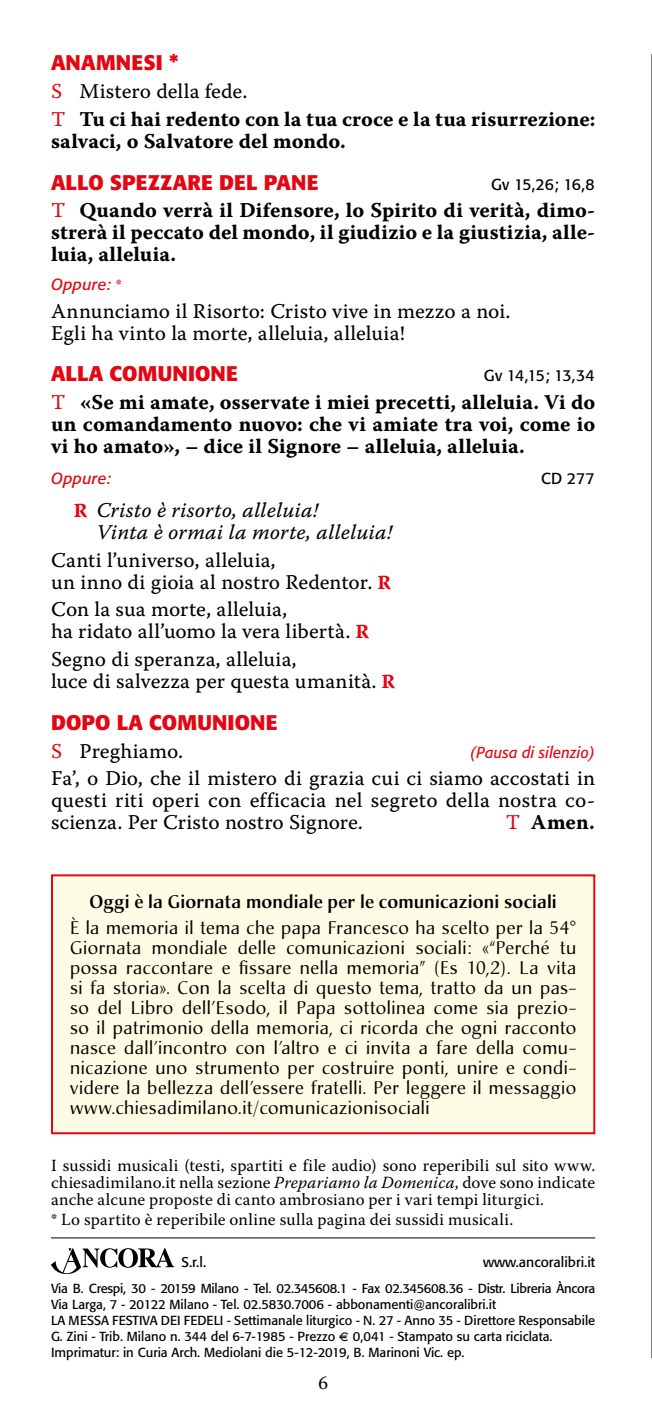
<style>
.page{position:relative;width:652px;height:1412px;background:#fff}
.page>*{position:absolute;margin:0;border:0;box-sizing:border-box;transform-origin:0 0}
.t1{font:21px/22px "Warnock Pro Capt";letter-spacing:.005em;color:#000}
.t2{font:21px/22px "Warnock Pro Bold Capt";letter-spacing:.005em;color:#000;text-align:justify}
.t3{font:700 21px "Formata";letter-spacing:.01em;color:#e30613}
.t4{font:21px/22px "Warnock Pro It Capt";letter-spacing:.01em;color:#000}
.t5{font:19px "Warnock Pro";color:#000}
.t6{font:18px/20px "Christiana";letter-spacing:.03em;color:#000;text-align:justify}
.t7{font:500 18px "Christiana";letter-spacing:.01em;color:#000}
.t8{font:17px/17px "Warnock Pro";letter-spacing:.01em;color:#000;text-align:justify}
.t9{font:italic 16px "Formata";letter-spacing:.01em;color:#e30613}
.t10{font:15.8px "Formata";letter-spacing:-.005em;color:#000}
.t11{font:italic 15.8px "Formata";letter-spacing:.01em;color:#e30613;scale:.93 1}
.t12{font:14px "Formata";color:#000}
.t13{font:13px/16px "Formata";color:#000}
.s1{color:#e30613}
.s2{font-family:"Warnock Pro Capt";color:#e30613}
.s3{font-family:"Warnock Pro Capt";font-style:normal}
.s4{font-family:"Warnock Pro Bold Capt";font-size:20px;color:#e30613}
.s5{font-style:italic}
.s6{font-family:"Euro font";font-size:11px}
</style>
<div class="page">
<hr style="left:651px;top:54px;width:1px;height:1304px;background:#000">
<div style="left:52px;top:875px;width:542px;height:258px;background:#fffce5"></div>
<div style="left:51px;top:874px;width:544px;height:260px;border:2px solid #e30613"></div>
<hr style="left:51px;top:1237px;width:544px;height:1px;background:#000">
<svg style="left:51px;top:1248px;width:123px;height:26px"></svg>
<p class="t3" style="left:51px;top:50px;width:129px">ANAMNESI *</p>
<p class="t1" style="left:51px;top:80px;width:198px"><span class="s1">S</span> Mistero della fede.</p>
<p class="t2" style="left:51px;top:107px;width:546px"><span class="s2">T</span> Tu ci hai redento con la tua croce e la tua risurrezione: salvaci, o Salvatore del mondo.</p>
<p class="t3" style="left:51px;top:169px;width:269px">ALLO SPEZZARE DEL PANE</p>
<p class="t10" style="left:491px;top:175px;width:105px">Gv 15,26; 16,8</p>
<p class="t2" style="left:51px;top:199px;width:546px"><span class="s2">T</span> Quando verrà il Difensore, lo Spirito di verità, dimo&shy;strerà il peccato del mondo, il giudizio e la giustizia, alle&shy;luia, alleluia.</p>
<p class="t9" style="left:51px;top:275px;width:73px">Oppure: <span class="s3">*</span></p>
<p class="t1" style="left:51px;top:299px;width:461px">Annunciamo il Risorto: Cristo vive in mezzo a noi.<br>Egli ha vinto la morte, alleluia, alleluia!</p>
<p class="t3" style="left:51px;top:361px;width:188px">ALLA COMUNIONE</p>
<p class="t10" style="left:484px;top:366px;width:112px">Gv 14,15; 13,34</p>
<p class="t2" style="left:51px;top:391px;width:546px"><span class="s2">T</span> «Se mi amate, osservate i miei precetti, alleluia. Vi do un comandamento nuovo: che vi amiate tra voi, come io vi ho amato», – dice il Signore – alleluia, alleluia.</p>
<p class="t9" style="left:51px;top:468px;width:62px">Oppure:</p>
<p class="t10" style="left:541px;top:468px;width:55px">CD 277</p>
<p class="t4" style="left:96px;top:499px;width:297px;text-indent:-23px"><span class="s4">R</span> Cristo è risorto, alleluia!<br>Vinta è ormai la morte, alleluia!</p>
<p class="t1" style="left:51px;top:548px;width:342px">Canti l’universo, alleluia,<br>un inno di gioia al nostro Redentor. <span class="s4">R</span></p>
<p class="t1" style="left:51px;top:598px;width:320px">Con la sua morte, alleluia,<br>ha ridato all’uomo la vera libertà. <span class="s4">R</span></p>
<p class="t1" style="left:51px;top:648px;width:346px">Segno di speranza, alleluia,<br>luce di salvezza per questa umanità. <span class="s4">R</span></p>
<p class="t3" style="left:51px;top:709px;width:228px">DOPO LA COMUNIONE</p>
<p class="t1" style="left:51px;top:739px;width:134px"><span class="s1">S</span> Preghiamo.</p>
<p class="t11" style="left:471px;top:742px;width:135px">(Pausa di silenzio)</p>
<p class="t1" style="left:51px;top:767px;width:546px;text-align:justify">Fa’, o Dio, che il mistero di grazia cui ci siamo accostati in questi riti operi con efficacia nel segreto della nostra co&shy;scienza. Per Cristo nostro Signore.</p>
<p class="t2" style="left:506px;top:811px;width:90px"><span class="s2">T</span> Amen.</p>
<p class="t7" style="left:89px;top:891px;width:469px">Oggi è la Giornata mondiale per le comunicazioni sociali</p>
<p class="t6" style="left:70px;top:918px;width:508px">È la memoria il tema che papa Francesco ha scelto per la 54° Giornata mondiale delle comunicazioni sociali: «“Perché tu possa raccontare e fissare nella memoria” (Es 10,2). La vita si fa storia». Con la scelta di questo tema, tratto da un pas&shy;so del Libro dell’Esodo, il Papa sottolinea come sia prezio&shy;so il patrimonio della memoria, ci ricorda che ogni racconto nasce dall’incontro con l’altro e ci invita a fare della comu&shy;nicazione uno strumento per costruire ponti, unire e condi&shy;videre la bellezza dell’essere fratelli. Per leggere il messaggio www.chiesadimilano.it/comunicazionisociali</p>
<p class="t8" style="left:51px;top:1157px;width:546px">I sussidi musicali (testi, spartiti e file audio) sono reperibili sul sito www. chiesadimilano.it nella sezione <span class="s5">Prepariamo la Domenica</span>, dove sono indicate anche alcune proposte di canto ambrosiano per i vari tempi liturgici.</p>
<p class="t8" style="left:51px;top:1211px;width:464px">* Lo spartito è reperibile online sulla pagina dei sussidi musicali.</p>
<p class="t12" style="left:181px;top:1253px;width:26px">S.r.l.</p>
<p class="t12" style="left:483px;top:1253px;width:114px">www.ancoralibri.it</p>
<p class="t13" style="left:51px;top:1280px;width:546px">Via B. Crespi, 30 - 20159 Milano - Tel. 02.345608.1 - Fax 02.345608.36 - Distr. Libreria Àncora Via Larga, 7 - 20122 Milano - Tel. 02.5830.7006 - abbonamenti@ancoralibri.it<br>LA MESSA FESTIVA DEI FEDELI - Settimanale liturgico - N. 27 - Anno 35 - Direttore Responsabile G. Zini - Trib. Milano n. 344 del 6-7-1985 - Prezzo <span class="s6">A</span> 0,041 - Stampato su carta riciclata.<br>Imprimatur: in Curia Arch. Mediolani die 5-12-2019, B. Marinoni Vic. ep.</p>
<p class="t5" style="left:318px;top:1371px;width:11px">6</p>
</div>
